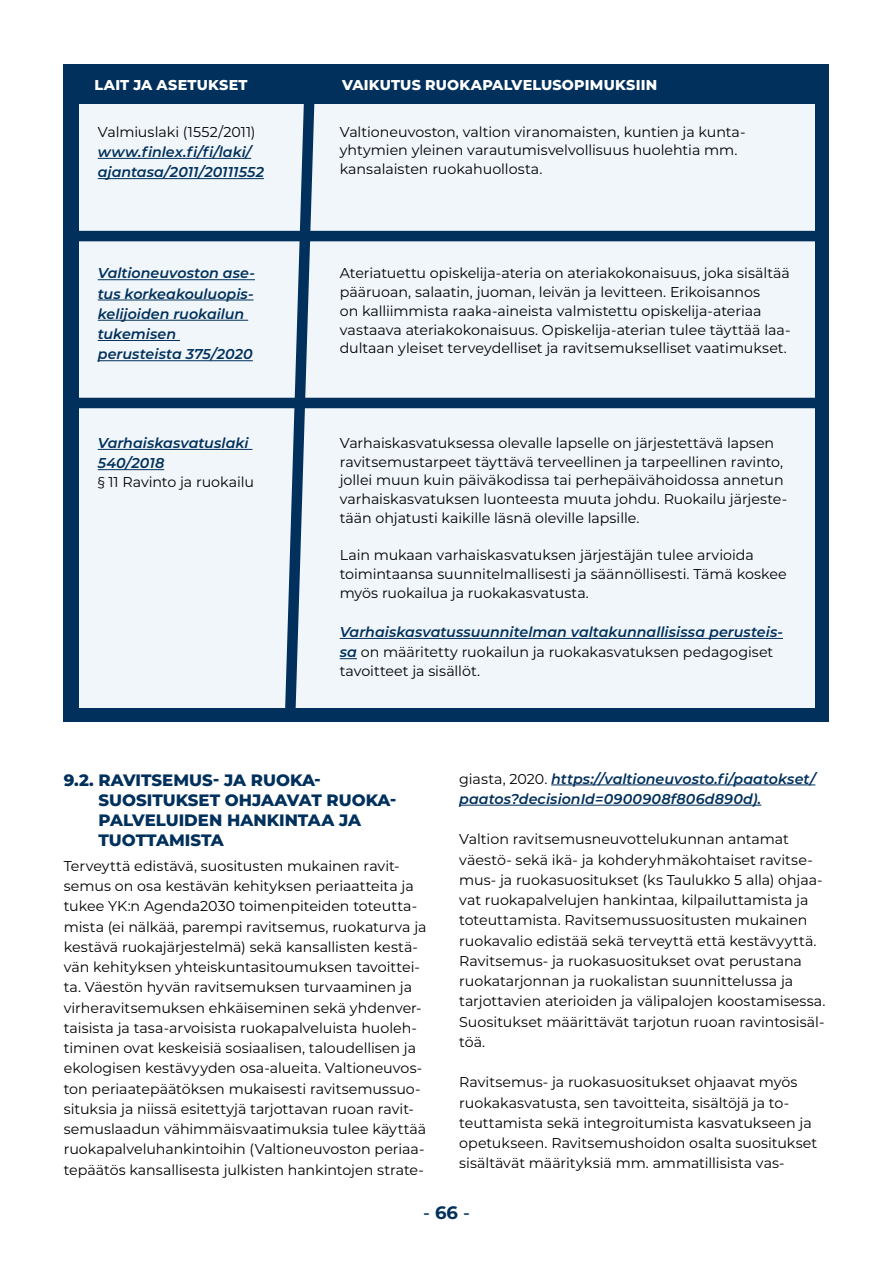
<style>
.page{position:relative;width:893px;height:1263px;background:#fff}
.page>*{position:absolute;margin:0;border:0;box-sizing:border-box;transform-origin:0 0}
.t1{font:500 18px "Montserrat";color:#00305b}
._2_otsikko{font:800 16.5px/20.2px "Montserrat";color:#00305b}
.leipateksti{font:14.25px/20.2px "Montserrat";color:#000}
.leipateksti-2{font:italic 600 14.25px/20.2px "Montserrat";color:#00305b}
.leipateksti-3{font:800 14.25px "Montserrat";letter-spacing:.015em;color:#fff}
.s1{font-weight:400;font-style:normal;color:#000}
.s2{font-weight:700}
</style>
<div class="page">
<div style="left:64px;top:64px;width:765px;height:658px;background:#00305b"></div>
<div style="left:79px;top:104px;width:735px;height:603px;background:#f1f6fb"></div>
<hr style="left:551px;top:784px;width:264px;height:1px;background:#00305b">
<hr style="left:459px;top:805px;width:302px;height:1px;background:#00305b">
<hr style="left:98px;top:449px;width:154px;height:1px;background:#00305b">
<hr style="left:98px;top:469px;width:66px;height:1px;background:#00305b">
<hr style="left:340px;top:638px;width:443px;height:1px;background:#00305b">
<svg style="left:340px;top:658px;width:17px;height:1px"></svg>
<hr style="left:98px;top:158px;width:153px;height:1px;background:#00305b">
<hr style="left:98px;top:178px;width:166px;height:1px;background:#00305b">
<hr style="left:98px;top:279px;width:157px;height:1px;background:#00305b">
<hr style="left:98px;top:300px;width:155px;height:1px;background:#00305b">
<hr style="left:98px;top:320px;width:150px;height:1px;background:#00305b">
<hr style="left:98px;top:340px;width:82px;height:1px;background:#00305b">
<hr style="left:98px;top:360px;width:155px;height:1px;background:#00305b">
<svg style="left:279px;top:104px;width:41px;height:604px"></svg>
<div style="left:72px;top:231px;width:749px;height:10px;background:#00305b"></div>
<div style="left:72px;top:398px;width:749px;height:10px;background:#00305b"></div>
<p class="leipateksti-3" style="left:95px;top:75px;width:154px">LAIT JA ASETUKSET</p>
<p class="leipateksti-3" style="left:342px;top:75px;width:317px">VAIKUTUS RUOKAPALVELUSOPIMUKSIIN</p>
<p class="leipateksti-2" style="left:98px;top:121px;width:168px"><span class="s1">Valmiuslaki (1552/2011) </span>www.finlex.fi/fi/laki/ ajantasa/2011/20111552</p>
<p class="leipateksti" style="left:340px;top:122px;width:407px;line-height:18.8px">Valtioneuvoston, valtion viranomaisten, kuntien ja kunta&shy;yhtymien yleinen varautumisvelvollisuus huolehtia mm. kansalaisten ruokahuollosta.</p>
<p class="leipateksti-2" style="left:98px;top:262px;width:159px">Valtioneuvoston ase&shy;tus korkeakouluopis&shy;kelijoiden ruokailun tukemisen perusteista 375/2020</p>
<p class="leipateksti" style="left:340px;top:263px;width:452px;line-height:18.8px">Ateriatuettu opiskelija-ateria on ateriakokonaisuus, joka sisältää pääruoan, salaatin, juoman, leivän ja levitteen. Erikoisannos<br>on kalliimmista raaka-aineista valmistettu opiskelija-ateriaa vastaava ateriakokonaisuus. Opiskelija-aterian tulee täyttää laa&shy;dultaan yleiset terveydelliset ja ravitsemukselliset vaatimukset.</p>
<p class="leipateksti-2" style="left:98px;top:432px;width:152px">Varhaiskasvatuslaki<br>540/2018</p>
<p class="leipateksti" style="left:98px;top:471px;width:158px">§ 11 Ravinto ja ruokailu</p>
<p class="leipateksti" style="left:340px;top:433px;width:449px;line-height:18.8px">Varhaiskasvatuksessa olevalle lapselle on järjestettävä lapsen ravitsemustarpeet täyttävä terveellinen ja tarpeellinen ravinto, jollei muun kuin päiväkodissa tai perhepäivähoidossa annetun varhaiskasvatuksen luonteesta muuta johdu. Ruokailu järjeste&shy;tään ohjatusti kaikille läsnä oleville lapsille.</p>
<p class="leipateksti" style="left:340px;top:545px;width:449px;line-height:18.8px">Lain mukaan varhaiskasvatuksen järjestäjän tulee arvioida toimintaansa suunnitelmallisesti ja säännöllisesti. Tämä koskee myös ruokailua ja ruokakasvatusta.</p>
<p class="leipateksti-2" style="left:340px;top:621px;width:445px">Varhaiskasvatussuunnitelman valtakunnallisissa perusteis&shy;sa <span class="s1">on määritetty ruokailun ja ruokakasvatuksen pedagogiset</span></p>
<p class="leipateksti" style="left:340px;top:660px;width:142px">tavoitteet ja sisällöt.</p>
<p class="_2_otsikko" style="left:99px;top:769px;width:300px;text-indent:-35px">9.2. RAVITSEMUS- JA RUOKA-<br>SUOSITUKSET OHJAAVAT RUOKA-<br>PALVELUIDEN HANKINTAA JA<br>TUOTTAMISTA</p>
<p class="leipateksti" style="left:64px;top:855px;width:364px">Terveyttä edistävä, suositusten mukainen ravit&shy;semus on osa kestävän kehityksen periaatteita ja tukee YK:n Agenda2030 toimenpiteiden toteutta&shy;mista (ei nälkää, parempi ravitsemus, ruokaturva ja kestävä ruokajärjestelmä) sekä kansallisten kestä&shy;vän kehityksen yhteiskuntasitoumuksen tavoittei&shy;ta. Väestön hyvän ravitsemuksen turvaaminen ja virheravitsemuksen ehkäiseminen sekä yhdenver&shy;taisista ja tasa-arvoisista ruokapalveluista huoleh&shy;timinen ovat keskeisiä sosiaalisen, taloudellisen ja ekologisen kestävyyden osa-alueita. Valtioneuvos&shy;ton periaatepäätöksen mukaisesti ravitsemussuo&shy;situksia ja niissä esitettyjä tarjottavan ruoan ravit&shy;semuslaadun vähimmäisvaatimuksia tulee käyttää ruokapalveluhankintoihin (Valtioneuvoston periaa&shy;tepäätös kansallisesta julkisten hankintojen strate-</p>
<p class="leipateksti-2" style="left:459px;top:768px;width:358px"><span class="s1">giasta, 2020.</span> https://valtioneuvosto.fi/paatokset/ paatos?decisionId=0900908f806d890d).</p>
<p class="leipateksti" style="left:459px;top:828px;width:368px">Valtion ravitsemusneuvottelukunnan antamat väestö- sekä ikä- ja kohderyhmäkohtaiset ravitse&shy;mus- ja ruokasuositukset (ks Taulukko 5 alla) ohjaa&shy;vat ruokapalvelujen hankintaa, kilpailuttamista ja toteuttamista. Ravitsemussuositusten mukainen ruokavalio edistää sekä terveyttä että kestävyyttä.<br>Ravitsemus- ja ruokasuositukset ovat perustana ruokatarjonnan ja ruokalistan suunnittelussa ja tarjottavien aterioiden ja välipalojen koostamisessa.<br>Suositukset määrittävät tarjotun ruoan ravintosisäl&shy;töä.</p>
<p class="leipateksti" style="left:459px;top:1071px;width:359px">Ravitsemus- ja ruokasuositukset ohjaavat myös ruokakasvatusta, sen tavoitteita, sisältöjä ja to&shy;teuttamista sekä integroitumista kasvatukseen ja opetukseen. Ravitsemushoidon osalta suositukset sisältävät määrityksiä mm. ammatillisista vas-</p>
<p class="t1" style="left:423px;top:1200px;width:48px">- <span class="s2">66</span> -</p>
</div>
